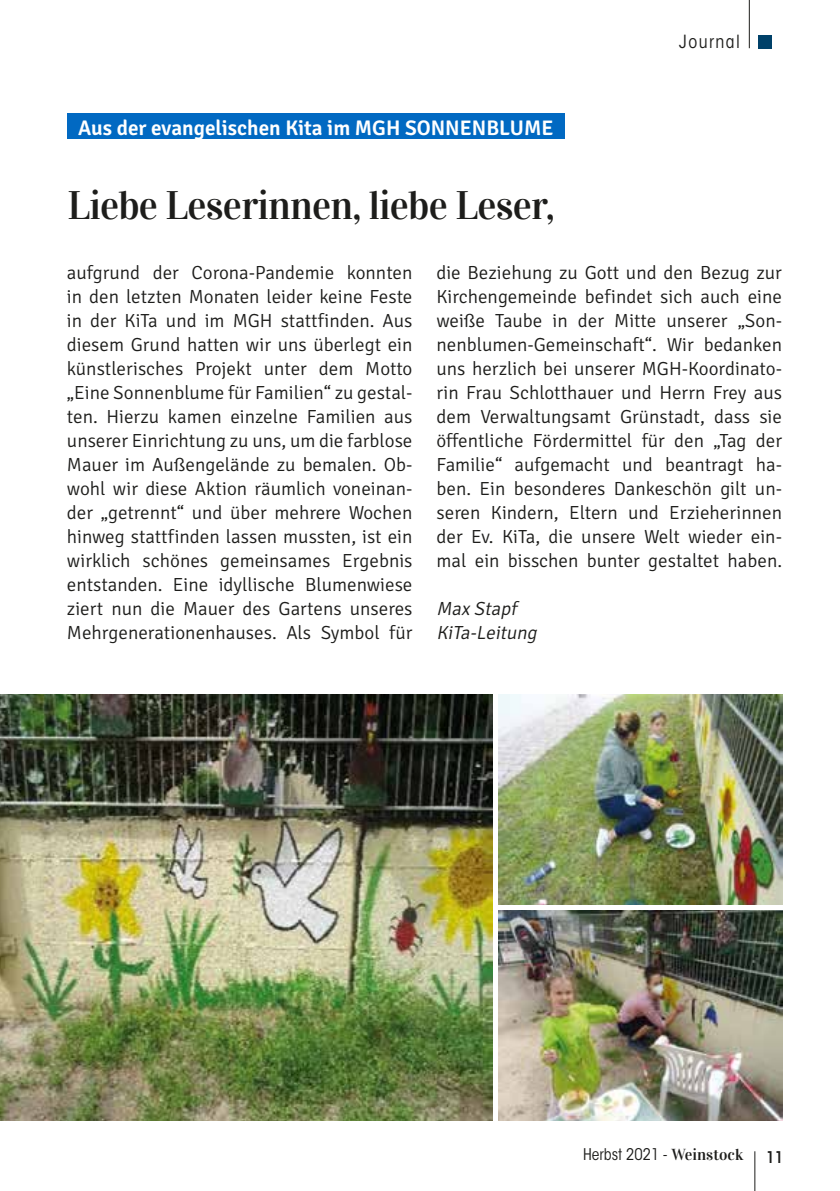
<style>
.page{position:relative;width:840px;height:1191px;background:#fff}
.page>*{position:absolute;margin:0;border:0;box-sizing:border-box;transform-origin:0 0}
.t1{font:40px "Vidaloka";letter-spacing:-.02em;color:#1d1d1b}
.t2{font:600 21.2px "Signika";color:#fff}
.t3{font:300 19px/24px "Signika";color:#1d1d1b;text-align:justify}
.t4{font:italic 300 19px/24px "Signika";color:#1d1d1b}
.t5{font:condensed 18px "ITC Avant Garde Std";letter-spacing:.08em;color:#1d1d1b}
.t6{font:condensed 16px "ITC Avant Garde Std";color:#1d1d1b}
.t7{font:600 condensed 16px "ITC Avant Garde Std";color:#1d1d1b}
.s1{font-family:"Vidaloka";font-stretch:normal}
</style>
<div class="page">
<hr style="left:754px;top:1151px;width:1px;height:40px;background:#1d1d1b">
<div style="left:758px;top:35px;width:13px;height:13px;background:#004169"></div>
<hr style="left:748px;top:0;width:1px;height:48px;background:#1d1d1b">
<img style="left:0;top:694px;width:492px;height:426px">
<img style="left:498px;top:694px;width:283px;height:210px">
<img style="left:498px;top:910px;width:283px;height:210px">
<div style="left:67px;top:113px;width:497px;height:26px;background:#0169c2"></div>
<p class="t2" style="left:78px;top:115px;width:476px">Aus der evangelischen Kita im MGH SONNENBLUME</p>
<h1 class="t1" style="left:67px;top:181px;width:488px">Liebe Leserinnen, liebe Leser,</h1>
<p class="t5" style="left:678px;top:31px;width:62px">Journal</p>
<p class="t3" style="left:67px;top:261px;width:347px">aufgrund der Corona-Pandemie konnten in den letzten Monaten leider keine Feste in der KiTa und im MGH stattfinden. Aus diesem Grund hatten wir uns überlegt ein künstlerisches Projekt unter dem Motto „Eine Sonnenblume für Familien“ zu gestal&shy;ten. Hierzu kamen einzelne Familien aus unserer Einrichtung zu uns, um die farblose Mauer im Außengelände zu bemalen. Ob&shy;wohl wir diese Aktion räumlich voneinan&shy;der „getrennt“ und über mehrere Wochen hinweg stattfinden lassen mussten, ist ein wirklich schönes gemeinsames Ergebnis entstanden. Eine idyllische Blumenwiese ziert nun die Mauer des Gartens unseres Mehrgenerationenhauses. Als Symbol für</p>
<p class="t3" style="left:436px;top:260px;width:347px">die Beziehung zu Gott und den Bezug zur Kirchengemeinde befindet sich auch eine weiße Taube in der Mitte unserer „Son&shy;nenblumen-Gemeinschaft“. Wir bedanken uns herzlich bei unserer MGH-Koordinato&shy;rin Frau Schlotthauer und Herrn Frey aus dem Verwaltungsamt Grünstadt, dass sie öffentliche Fördermittel für den „Tag der Familie“ aufgemacht und beantragt ha&shy;ben. Ein besonderes Dankeschön gilt un&shy;seren Kindern, Eltern und Erzieherinnen der Ev. KiTa, die unsere Welt wieder ein&shy;mal ein bisschen bunter gestaltet haben.</p>
<p class="t4" style="left:436px;top:597px;width:106px">Max Stapf<br>KiTa-Leitung</p>
<p class="t6" style="left:582px;top:1144px;width:162px">Herbst 2021 - <span class="s1">Weinstock</span></p>
<p class="t7" style="left:765px;top:1147px;width:19px">11</p>
</div>
